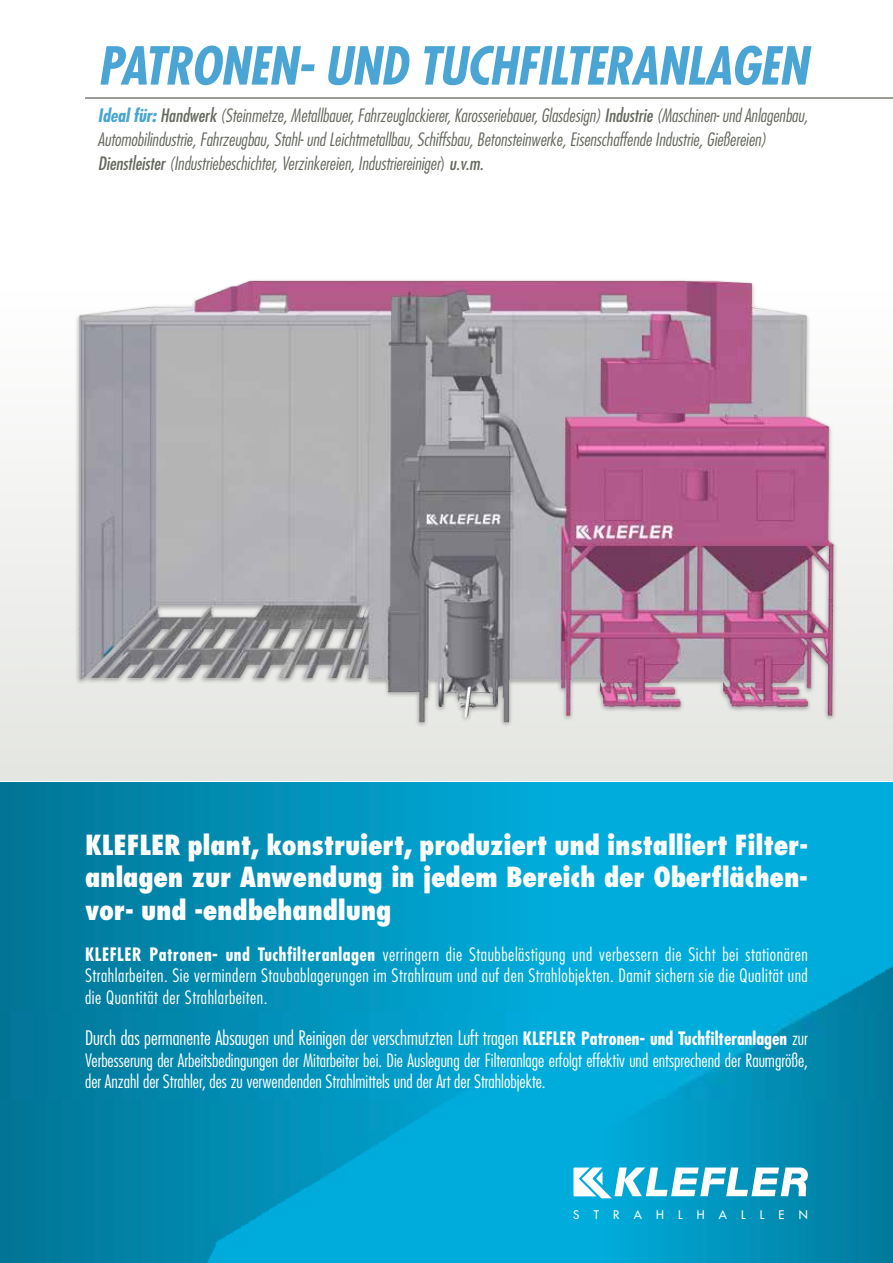
<style>
.page{position:relative;width:893px;height:1263px;background:#fff}
.page>*{position:absolute;margin:0;border:0;box-sizing:border-box;transform-origin:0 0}
.t1{font:italic 700 condensed 51px "Futura Std";letter-spacing:-.01em;color:#4aa5d4}
.t2{font:800 condensed 27px/32.4px "Futura Std";letter-spacing:-.01em;color:#fff;text-align:justify}
.t3{font:300 condensed 19.5px "Futura Std";color:#fff}
.t4{font:300 condensed 18px/21.6px "Futura Std";color:#fff;text-align:justify}
.t5{font:italic 300 condensed 18px/24px "Futura Std";color:#64685d}
.t6{font:500 11.55px "Futura Std";letter-spacing:1.23em;color:#fff}
.s1{font-weight:700;color:#4aa5d4}
.s2{font-weight:400}
.s3{font-style:normal}
.s4{font-weight:700}
.s5{font-weight:700;font-size:18px}
.s6{font-size:18px}
</style>
<div class="page">
<svg style="left:0;top:458px;width:893px;height:323px;fill:#edeeeb"></svg>
<img style="left:0;top:782px;width:893px;height:481px">
<img style="left:30px;top:280px;width:837px;height:501px">
<hr style="left:85px;top:98px;width:808px;height:1px;background:#373a30">
<svg style="left:573px;top:1167px;width:235px;height:31px"></svg>
<h1 class="t1" style="left:98px;top:34px;width:712px">PATRONEN- UND TUCHFILTERANLAGEN</h1>
<p class="t5" style="left:98px;top:104px;width:712px"><span class="s1">Ideal für:</span> <span class="s2">Handwerk</span> (Steinmetze, Metallbauer, Fahrzeuglackierer, Karosseriebauer, Glasdesign) <span class="s2">Industrie</span> (Maschinen- und Anlagenbau,<br>Automobilindustrie, Fahrzeugbau, Stahl- und Leichtmetallbau, Schiffsbau, Betonsteinwerke, Eisenschaffende Industrie, Gießereien)<br><span class="s2">Dienstleister</span> (Industriebeschichter, Verzinkereien, Industriereiniger<span class="s3">)</span> <span class="s2">u.v.m.</span></p>
<h2 class="t2" style="left:85px;top:828px;width:724px">KLEFLER plant, konstruiert, produziert und installiert Filter&shy;anlagen zur Anwendung in jedem Bereich der Oberflächen&shy;vor- und -endbehandlung</h2>
<p class="t4" style="left:85px;top:943px;width:724px"><span class="s4">KLEFLER Patronen- und Tuchfilteranlagen</span> verringern die Staubbelästigung und verbessern die Sicht bei stationären Strahlarbeiten. Sie vermindern Staubablagerungen im Strahlraum und auf den Strahlobjekten. Damit sichern sie die Qualität und die Quantität der Strahlarbeiten.</p>
<p class="t3" style="left:85px;top:1026px;width:724px">Durch das permanente Absaugen und Reinigen der verschmutzten Luft tragen <span class="s5">KLEFLER Patronen- und Tuchfilteranlagen</span> <span class="s6">zur</span></p>
<p class="t4" style="left:85px;top:1049px;width:724px">Verbesserung der Arbeitsbedingungen der Mitarbeiter bei. Die Auslegung der Filteranlage erfolgt effektiv und entsprechend der Raumgröße, der Anzahl der Strahler, des zu verwendenden Strahlmittels und der Art der Strahlobjekte.</p>
<p class="t6" style="left:573px;top:1208px;width:236px">STRAHLHALLEN</p>
</div>
